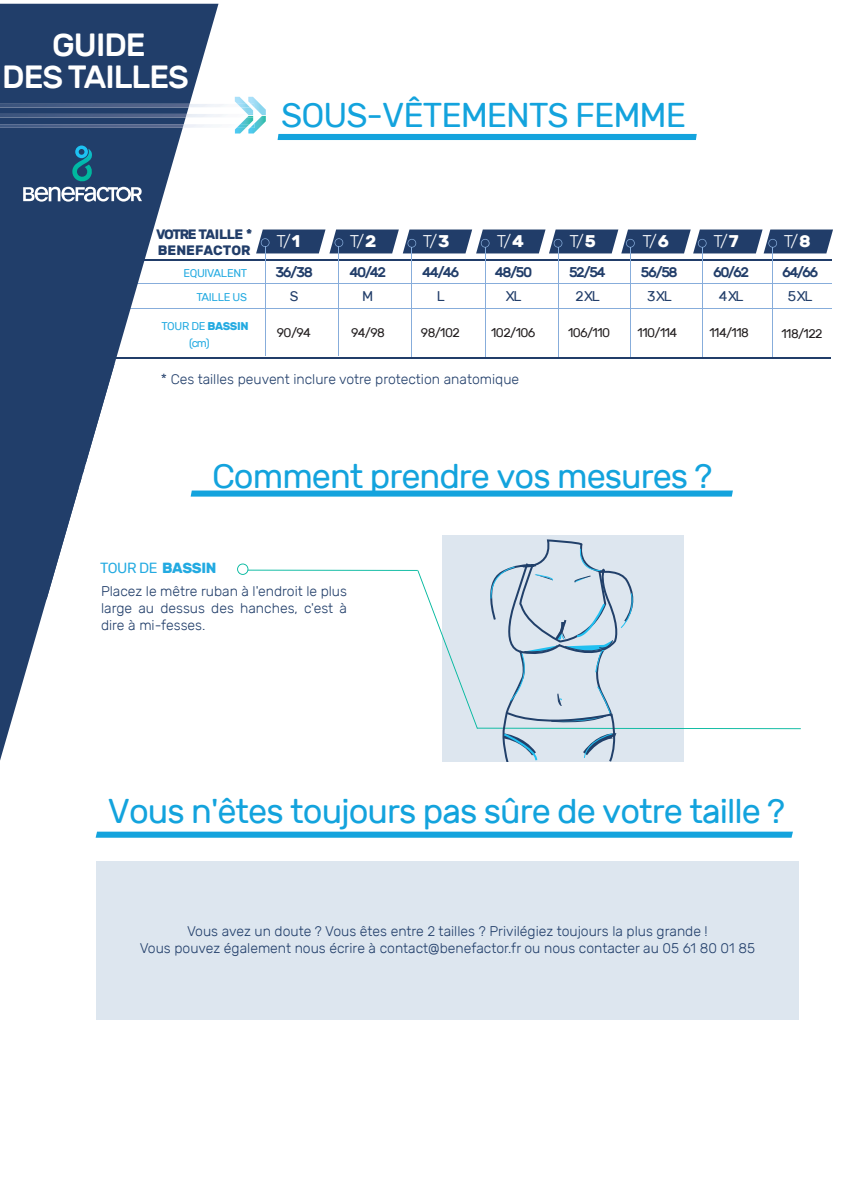
<style>
.page{position:relative;width:842px;height:1191px;background:#fff}
.page>*{position:absolute;margin:0;border:0;box-sizing:border-box;transform-origin:0 0}
.t1{font:34.3px "Rubik";letter-spacing:-.03em;color:#13a3dd}
.t2{font:500 32px/32px "Rubik";letter-spacing:-.03em;color:#fff;text-align:center}
.t3{font:300 16.9px "Rubik";color:#fff}
.t4{font:14.7px "Rubik";letter-spacing:-.03em;color:#23aae1}
.t5{font:500 14.1px "Rubik";letter-spacing:-.1em;color:#213d69}
.t6{font:14.1px "Rubik";letter-spacing:-.1em;color:#213d69}
.t7{font:300 14px/16.8px "Rubik";color:#213e6a;text-align:justify}
.t8{font:700 13.6px/16.3px "Rubik";letter-spacing:-.015em;color:#213d69}
.t9{font:12.7px "Rubik";letter-spacing:-.05em;color:#231f20}
.t10{font:11.3px/23.9px "Rubik";letter-spacing:-.03em;color:#23aae1;text-align:right}
.s1{font-weight:700}
</style>
<div class="page">
<hr style="left:97px;top:259px;width:734px;height:1px;background:#213d69">
<hr style="left:97px;top:284px;width:734px;height:1px;background:#87addb">
<hr style="left:97px;top:308px;width:734px;height:1px;background:#87addb">
<hr style="left:97px;top:357px;width:733px;height:2px;background:#213d69">
<svg style="left:0;top:599px;width:47px;height:161px"></svg>
<svg style="left:0;top:4px;width:218px;height:595px;fill:#213e6a"></svg>
<img style="left:0;top:104px;width:224px;height:3px">
<img style="left:0;top:124px;width:218px;height:4px">
<img style="left:0;top:114px;width:224px;height:3px">
<svg style="left:235px;top:97px;width:31px;height:36px"></svg>
<svg style="left:23px;top:145px;width:119px;height:57px;background:#3c5d81"></svg>
<div style="left:278px;top:134px;width:419px;height:6px;background:#13a3dd"></div>
<svg style="left:191px;top:490px;width:542px;height:6px;background:#28abe0"></svg>
<svg style="left:237px;top:563px;width:11px;height:12px"></svg>
<hr style="left:248px;top:569px;width:170px;height:2px;background:#01b89e">
<svg style="left:96px;top:831px;width:697px;height:6px;background:#2cace0"></svg>
<div style="left:96px;top:861px;width:703px;height:158px;background:#dde6ef"></div>
<hr style="left:411px;top:247px;width:1px;height:110px;background:#87addb">
<hr style="left:485px;top:247px;width:1px;height:110px;background:#87addb">
<hr style="left:558px;top:247px;width:1px;height:110px;background:#87addb">
<hr style="left:630px;top:247px;width:1px;height:110px;background:#87addb">
<hr style="left:702px;top:247px;width:1px;height:110px;background:#87addb">
<hr style="left:265px;top:246px;width:1px;height:110px;background:#87addb">
<hr style="left:339px;top:246px;width:1px;height:110px;background:#87addb">
<svg style="left:417px;top:540px;width:384px;height:222px"></svg>
<svg style="left:256px;top:229px;width:577px;height:24px;background:#435b80"></svg>
<hr style="left:772px;top:247px;width:1px;height:110px;background:#87addb">
<h2 class="t2" style="left:2px;top:30px;width:188px">GUIDE<br>DES TAILLES</h2>
<h1 class="t1" style="left:281px;top:96px;width:406px">SOUS-VÊTEMENTS FEMME</h1>
<p class="t8" style="left:156px;top:226px;width:98px">VOTRE TAILLE *<br>BENEFACTOR</p>
<p class="t3" style="left:277px;top:231px;width:25px">T/<span class="s1">1</span></p>
<p class="t3" style="left:350px;top:231px;width:28px">T/<span class="s1">2</span></p>
<p class="t3" style="left:423px;top:231px;width:28px">T/<span class="s1">3</span></p>
<p class="t3" style="left:497px;top:231px;width:29px">T/<span class="s1">4</span></p>
<p class="t3" style="left:569px;top:231px;width:28px">T/<span class="s1">5</span></p>
<p class="t3" style="left:642px;top:231px;width:28px">T/<span class="s1">6</span></p>
<p class="t3" style="left:713px;top:231px;width:27px">T/<span class="s1">7</span></p>
<p class="t5" style="left:275px;top:264px;width:39px">36/38</p>
<p class="t5" style="left:349px;top:264px;width:38px">40/42</p>
<p class="t5" style="left:422px;top:264px;width:38px">44/46</p>
<p class="t5" style="left:495px;top:264px;width:39px">48/50</p>
<p class="t5" style="left:569px;top:264px;width:38px">52/54</p>
<p class="t5" style="left:641px;top:264px;width:38px">56/58</p>
<p class="t5" style="left:713px;top:264px;width:37px">60/62</p>
<p class="t6" style="left:290px;top:288px;width:10px">S</p>
<p class="t6" style="left:362px;top:288px;width:13px">M</p>
<p class="t6" style="left:437px;top:288px;width:9px">L</p>
<p class="t6" style="left:506px;top:288px;width:17px">XL</p>
<p class="t6" style="left:575px;top:288px;width:26px">2 XL</p>
<p class="t6" style="left:647px;top:288px;width:26px">3 XL</p>
<p class="t6" style="left:719px;top:288px;width:26px">4 XL</p>
<p class="t9" style="left:277px;top:325px;width:36px">90/94</p>
<p class="t9" style="left:351px;top:325px;width:35px">94/98</p>
<p class="t9" style="left:421px;top:325px;width:40px">98/102</p>
<p class="t9" style="left:491px;top:325px;width:46px">102/106</p>
<p class="t9" style="left:568px;top:325px;width:44px">106/110</p>
<p class="t9" style="left:638px;top:325px;width:41px">110/114</p>
<p class="t9" style="left:709px;top:325px;width:41px">114/118</p>
<p class="t10" style="left:183px;top:261px;width:65px">EQUIVALENT<br>TAILLE US</p>
<p class="t10" style="left:189px;top:318px;width:61px;line-height:16.5px;text-align:left;text-indent:-28px">TOUR DE <span class="s1">BASSIN </span>(cm)</p>
<p class="t7" style="left:161px;top:371px;width:360px">* Ces tailles peuvent inclure votre protection anatomique</p>
<h1 class="t1" style="left:212px;top:457px;width:502px">Comment prendre vos mesures ?</h1>
<p class="t4" style="left:100px;top:559px;width:118px">TOUR DE <span class="s1">BASSIN</span></p>
<p class="t7" style="left:101px;top:583px;width:248px">Placez le mêtre ruban à l'endroit le plus large au dessus des hanches, c'est à dire à mi-fesses.</p>
<p class="t3" style="left:784px;top:231px;width:28px">T/<span class="s1">8</span></p>
<p class="t5" style="left:782px;top:264px;width:37px">64/66</p>
<p class="t6" style="left:788px;top:288px;width:26px">5 XL</p>
<p class="t9" style="left:781px;top:326px;width:42px">118/122</p>
<h1 class="t1" style="left:108px;top:791px;width:679px">Vous n'êtes toujours pas sûre de votre taille ?</h1>
<p class="t7" style="left:140px;top:923px;width:617px;text-align:center">Vous avez un doute ? Vous êtes entre 2 tailles ? Privilégiez toujours la plus grande !<br>Vous pouvez également nous écrire à contact@benefactor.fr ou nous contacter au 05 61 80 01 85</p>
</div>
